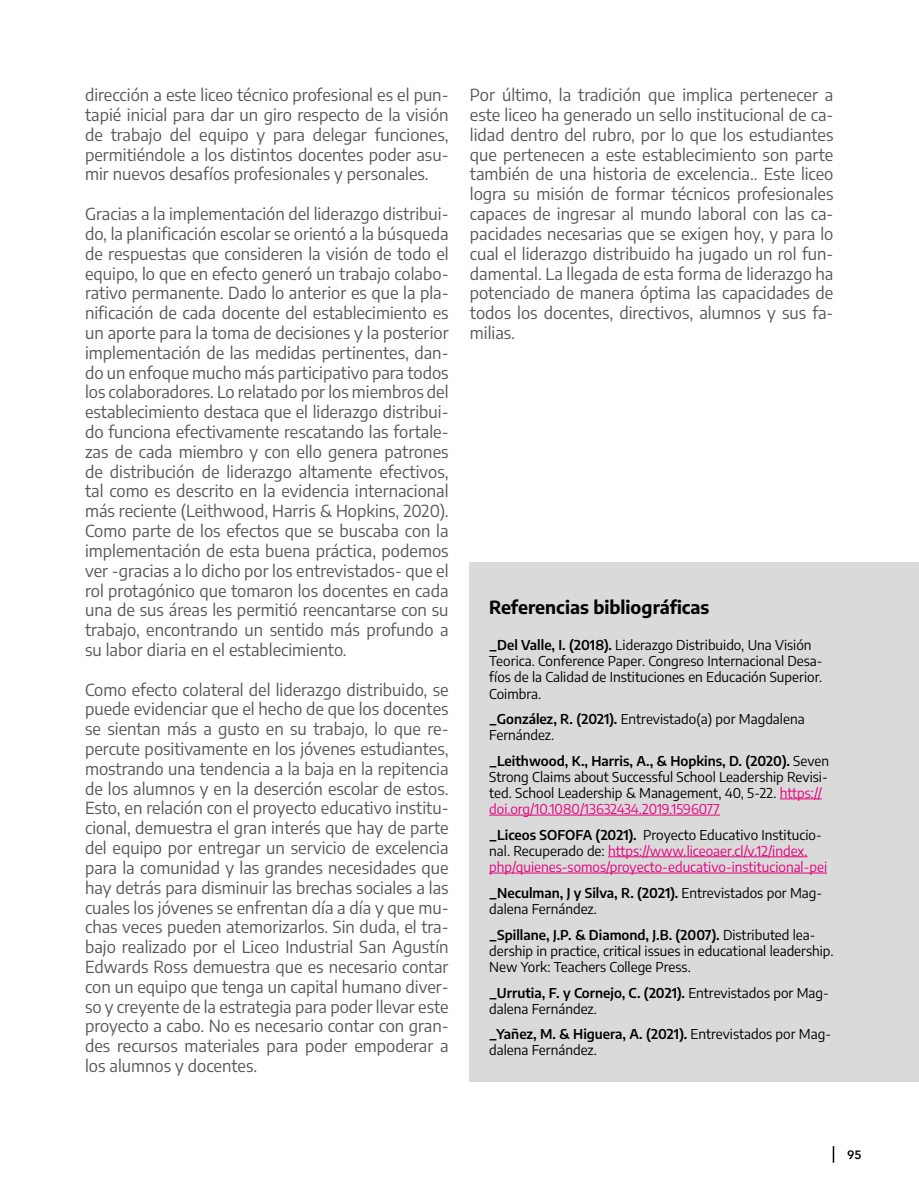
<style>
.page{position:relative;width:919px;height:1187px;background:#fff}
.page>*{position:absolute;margin:0;border:0;box-sizing:border-box;transform-origin:0 0}
.t1{font:700 18px "Encode Sans";color:#030405}
.t2{font:16.5px/19.8px "Encode Sans";color:#575756;text-align:justify}
.t3{font:13.5px/16.2px "Encode Sans";color:#000}
.t4{font:13.5px/16.2px "Encode Sans";color:#e6007d}
.t5{font:600 12px "Avenir Next LT Pro";color:#000}
.s1{font-weight:600}
.s2{color:#e6007d}
.s3{font-weight:600;color:#000}
.s4{color:#000}
</style>
<div class="page">
<svg style="left:832px;top:1146px;width:2px;height:16px"></svg>
<div style="left:470px;top:561px;width:448px;height:520px;background:#dadada"></div>
<hr style="left:779px;top:798px;width:42px;height:1px;background:#e6007d">
<hr style="left:489px;top:814px;width:230px;height:1px;background:#e6007d">
<hr style="left:608px;top:856px;width:199px;height:1px;background:#e6007d">
<hr style="left:489px;top:872px;width:338px;height:1px;background:#e6007d">
<p class="t2" style="left:85px;top:84px;width:365px">dirección a este liceo técnico profesional es el pun&shy;tapié inicial para dar un giro respecto de la visión de trabajo del equipo y para delegar funciones, permitiéndole a los distintos docentes poder asu&shy;mir nuevos desafíos profesionales y personales.</p>
<p class="t2" style="left:85px;top:203px;width:365px">Gracias a la implementación del liderazgo distribui&shy;do, la planificación escolar se orientó a la búsqueda de respuestas que consideren la visión de todo el equipo, lo que en efecto generó un trabajo colabo&shy;rativo permanente. Dado lo anterior es que la pla&shy;nificación de cada docente del establecimiento es un aporte para la toma de decisiones y la posterior implementación de las medidas pertinentes, dan&shy;do un enfoque mucho más participativo para todos los colaboradores. Lo relatado por los miembros del establecimiento destaca que el liderazgo distribui&shy;do funciona efectivamente rescatando las fortale&shy;zas de cada miembro y con ello genera patrones de distribución de liderazgo altamente efectivos, tal como es descrito en la evidencia internacional más reciente (Leithwood, Harris &amp; Hopkins, 2020).<br>Como parte de los efectos que se buscaba con la implementación de esta buena práctica, podemos ver -gracias a lo dicho por los entrevistados- que el rol protagónico que tomaron los docentes en cada una de sus áreas les permitió reencantarse con su trabajo, encontrando un sentido más profundo a su labor diaria en el establecimiento.</p>
<p class="t2" style="left:85px;top:678px;width:365px">Como efecto colateral del liderazgo distribuido, se puede evidenciar que el hecho de que los docentes se sientan más a gusto en su trabajo, lo que re&shy;percute positivamente en los jóvenes estudiantes, mostrando una tendencia a la baja en la repitencia de los alumnos y en la deserción escolar de estos.<br>Esto, en relación con el proyecto educativo institu&shy;cional, demuestra el gran interés que hay de parte del equipo por entregar un servicio de excelencia para la comunidad y las grandes necesidades que hay detrás para disminuir las brechas sociales a las cuales los jóvenes se enfrentan día a día y que mu&shy;chas veces pueden atemorizarlos. Sin duda, el tra&shy;bajo realizado por el Liceo Industrial San Agustín Edwards Ross demuestra que es necesario contar con un equipo que tenga un capital humano diver&shy;so y creyente de la estrategia para poder llevar este proyecto a cabo. No es necesario contar con gran&shy;des recursos materiales para poder empoderar a los alumnos y docentes.</p>
<p class="t2" style="left:470px;top:84px;width:365px">Por último, la tradición que implica pertenecer a este liceo ha generado un sello institucional de ca&shy;lidad dentro del rubro, por lo que los estudiantes que pertenecen a este establecimiento son parte también de una historia de excelencia.. Este liceo logra su misión de formar técnicos profesionales capaces de ingresar al mundo laboral con las ca&shy;pacidades necesarias que se exigen hoy, y para lo cual el liderazgo distribuido ha jugado un rol fun&shy;damental. La llegada de esta forma de liderazgo ha potenciado de manera óptima las capacidades de todos los docentes, directivos, alumnos y sus fa&shy;milias.</p>
<p class="t1" style="left:489px;top:594px;width:222px">Referencias bibliográficas</p>
<p class="t3" style="left:489px;top:636px;width:335px"><span class="s1">_Del Valle, I. (2018).</span> Liderazgo Distribuido, Una Visión Teorica. Conference Paper. Congreso Internacional Desa&shy;fíos de la Calidad de Instituciones en Educación Superior.<br>Coimbra.</p>
<p class="t3" style="left:489px;top:710px;width:317px"><span class="s1">_González, R. (2021).</span> Entrevistado(a) por Magdalena<br>Fernández.</p>
<p class="t3" style="left:489px;top:752px;width:341px"><span class="s1">_Leithwood, K., Harris, A., &amp; Hopkins, D. (2020).</span> Seven Strong Claims about Successful School Leadership Revisi&shy;ted. School Leadership &amp; Management, 40, 5-22. <span class="s2">https:// doi.org/10.1080/13632434.2019.1596077</span></p>
<p class="t4" style="left:489px;top:826px;width:339px"><span class="s3">_Liceos SOFOFA (2021).</span> <span class="s4">Proyecto Educativo Institucio&shy;nal. Recuperado de:</span> https://www.liceoaer.cl/v.12/index. php/quienes-somos/proyecto-educativo-institucional-pei</p>
<p class="t3" style="left:489px;top:884px;width:334px"><span class="s1">_Neculman, J y Silva, R. (2021).</span> Entrevistados por Mag&shy;dalena Fernández.</p>
<p class="t3" style="left:489px;top:925px;width:345px"><span class="s1">_Spillane, J.P. &amp; Diamond, J.B. (2007).</span> Distributed lea&shy;dership in practice, critical issues in educational leadership.<br>New York: Teachers College Press.</p>
<p class="t3" style="left:489px;top:983px;width:341px"><span class="s1">_Urrutia, F. y Cornejo, C. (2021).</span> Entrevistados por Mag&shy;dalena Fernández.</p>
<p class="t3" style="left:489px;top:1025px;width:343px"><span class="s1">_Yañez, M. &amp; Higuera, A. (2021).</span> Entrevistados por Mag&shy;dalena Fernández.</p>
<p class="t5" style="left:847px;top:1147px;width:16px">95</p>
</div>
